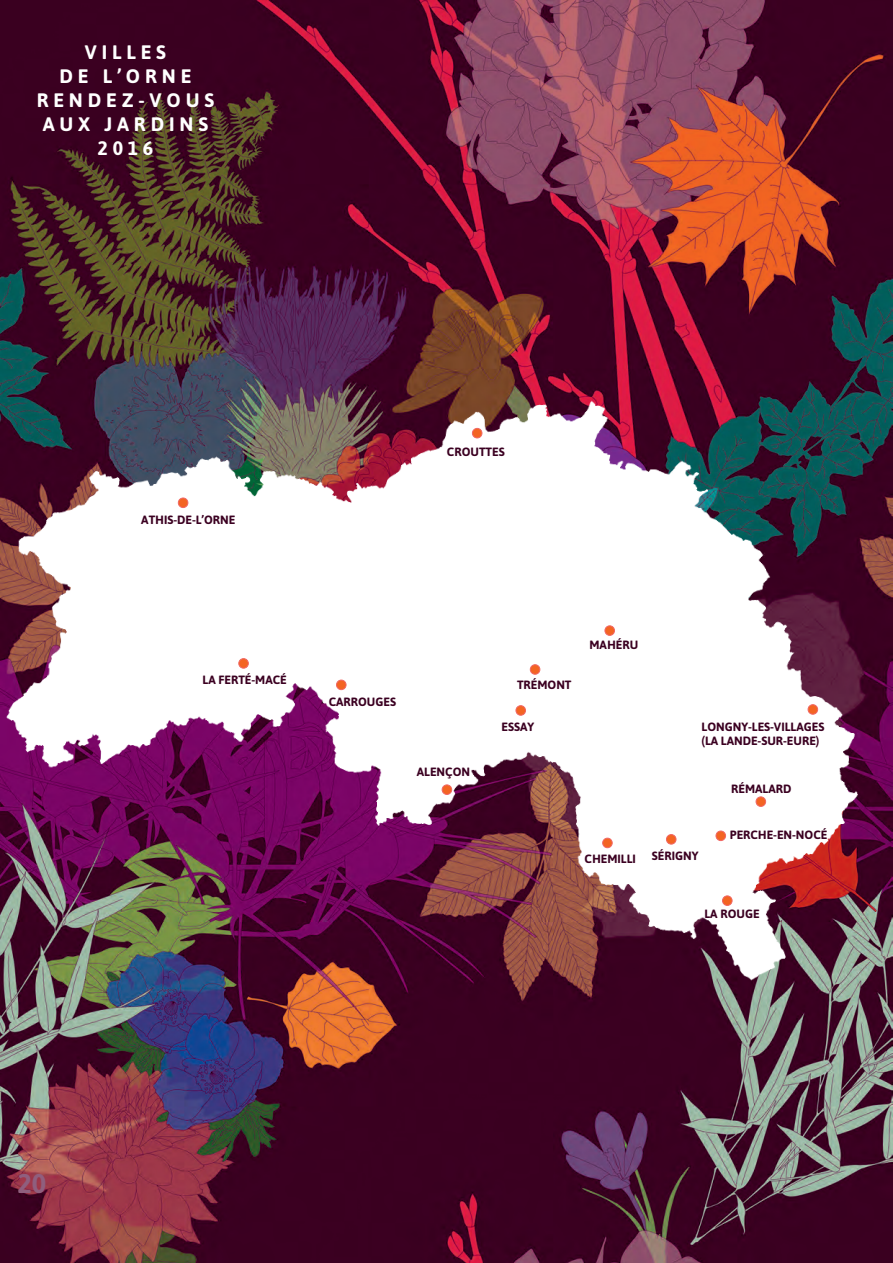
<style>
.page{position:relative;width:893px;height:1263px;background:#fff}
.page>*{position:absolute;margin:0;border:0;box-sizing:border-box;transform-origin:0 0}
.t1{font:700 27px "Asap";color:#8f5f7e}
.t2{font:700 19.5px "Asap";letter-spacing:.25em;color:#fff}
.Jardin{font:700 12px "Asap";color:#3b0021}
</style>
<div class="page">
<img style="left:0;top:0;width:893px;height:1263px">
<img style="left:0;top:387px;width:861px;height:607px">
<div style="left:472px;top:428px;width:10px;height:10px;background:#f36422;border-radius:50%"></div>
<div style="left:472px;top:428px;width:10px;height:10px;border:1px solid #f16664;border-radius:50%"></div>
<div style="left:178px;top:498px;width:10px;height:10px;background:#f36422;border-radius:50%"></div>
<div style="left:178px;top:498px;width:10px;height:10px;border:1px solid #f16664;border-radius:50%"></div>
<div style="left:239px;top:659px;width:9px;height:9px;background:#f36422;border-radius:50%"></div>
<div style="left:238px;top:658px;width:11px;height:10px;border:1px solid #f16664;border-radius:50%"></div>
<div style="left:336px;top:680px;width:10px;height:10px;background:#f36422;border-radius:50%"></div>
<div style="left:336px;top:680px;width:10px;height:10px;border:1px solid #f16664;border-radius:50%"></div>
<div style="left:530px;top:665px;width:10px;height:9px;background:#f36422;border-radius:50%"></div>
<div style="left:530px;top:664px;width:10px;height:10px;border:1px solid #f16664;border-radius:50%"></div>
<div style="left:442px;top:785px;width:10px;height:9px;background:#f36422;border-radius:50%"></div>
<div style="left:442px;top:784px;width:10px;height:11px;border:1px solid #f16664;border-radius:50%"></div>
<div style="left:516px;top:706px;width:9px;height:9px;background:#f36422;border-radius:50%"></div>
<div style="left:516px;top:705px;width:10px;height:10px;border:1px solid #f16664;border-radius:50%"></div>
<div style="left:605px;top:626px;width:9px;height:9px;background:#f36422;border-radius:50%"></div>
<div style="left:605px;top:625px;width:10px;height:11px;border:1px solid #f16664;border-radius:50%"></div>
<div style="left:808px;top:705px;width:10px;height:9px;background:#f36422;border-radius:50%"></div>
<div style="left:808px;top:704px;width:10px;height:10px;border:1px solid #f16664;border-radius:50%"></div>
<div style="left:756px;top:797px;width:10px;height:9px;background:#f36422;border-radius:50%"></div>
<div style="left:756px;top:796px;width:10px;height:11px;border:1px solid #f16664;border-radius:50%"></div>
<div style="left:716px;top:831px;width:10px;height:9px;background:#f36422;border-radius:50%"></div>
<div style="left:716px;top:831px;width:10px;height:10px;border:1px solid #f16664;border-radius:50%"></div>
<div style="left:722px;top:896px;width:10px;height:9px;background:#f36422;border-radius:50%"></div>
<div style="left:722px;top:895px;width:10px;height:11px;border:1px solid #f16664;border-radius:50%"></div>
<div style="left:603px;top:838px;width:9px;height:10px;background:#f36422;border-radius:50%"></div>
<div style="left:602px;top:838px;width:10px;height:10px;border:1px solid #f16664;border-radius:50%"></div>
<div style="left:666px;top:834px;width:10px;height:10px;background:#f36422;border-radius:50%"></div>
<div style="left:666px;top:834px;width:10px;height:10px;border:1px solid #f16664;border-radius:50%"></div>
<p class="t2" style="left:85px;top:39px;width:83px">VILLES</p>
<p class="t2" style="left:59px;top:63px;width:133px">DE L’ORNE</p>
<p class="t2" style="left:37px;top:87px;width:179px">RENDEZ-VOUS</p>
<p class="t2" style="left:43px;top:111px;width:167px">AUX JARDINS</p>
<p class="t2" style="left:98px;top:135px;width:57px">2016</p>
<p class="Jardin" style="left:141px;top:512px;width:95px">ATHIS-DE-L’ORNE</p>
<p class="Jardin" style="left:447px;top:444px;width:59px">CROUTTES</p>
<p class="Jardin" style="left:203px;top:672px;width:86px">LA FERTÉ-MACÉ</p>
<p class="Jardin" style="left:329px;top:694px;width:69px">CARROUGES</p>
<p class="Jardin" style="left:417px;top:763px;width:55px">ALENÇON</p>
<p class="Jardin" style="left:517px;top:676px;width:56px">TRÉMONT</p>
<p class="Jardin" style="left:501px;top:719px;width:34px">ESSAY</p>
<p class="Jardin" style="left:589px;top:637px;width:50px">MAHÉRU</p>
<p class="Jardin" style="left:701px;top:719px;width:124px">LONGNY-LES-VILLAGES</p>
<p class="Jardin" style="left:701px;top:732px;width:119px">(LA LANDE-SUR-EURE)</p>
<p class="Jardin" style="left:731px;top:781px;width:62px">RÉMALARD</p>
<p class="Jardin" style="left:585px;top:851px;width:53px">CHEMILLI</p>
<p class="Jardin" style="left:652px;top:848px;width:48px">SÉRIGNY</p>
<p class="Jardin" style="left:730px;top:827px;width:99px">PERCHE-EN-NOCÉ</p>
<p class="Jardin" style="left:704px;top:906px;width:57px">LA ROUGE</p>
<p class="t1" style="left:17px;top:1165px;width:30px">20</p>
</div>
